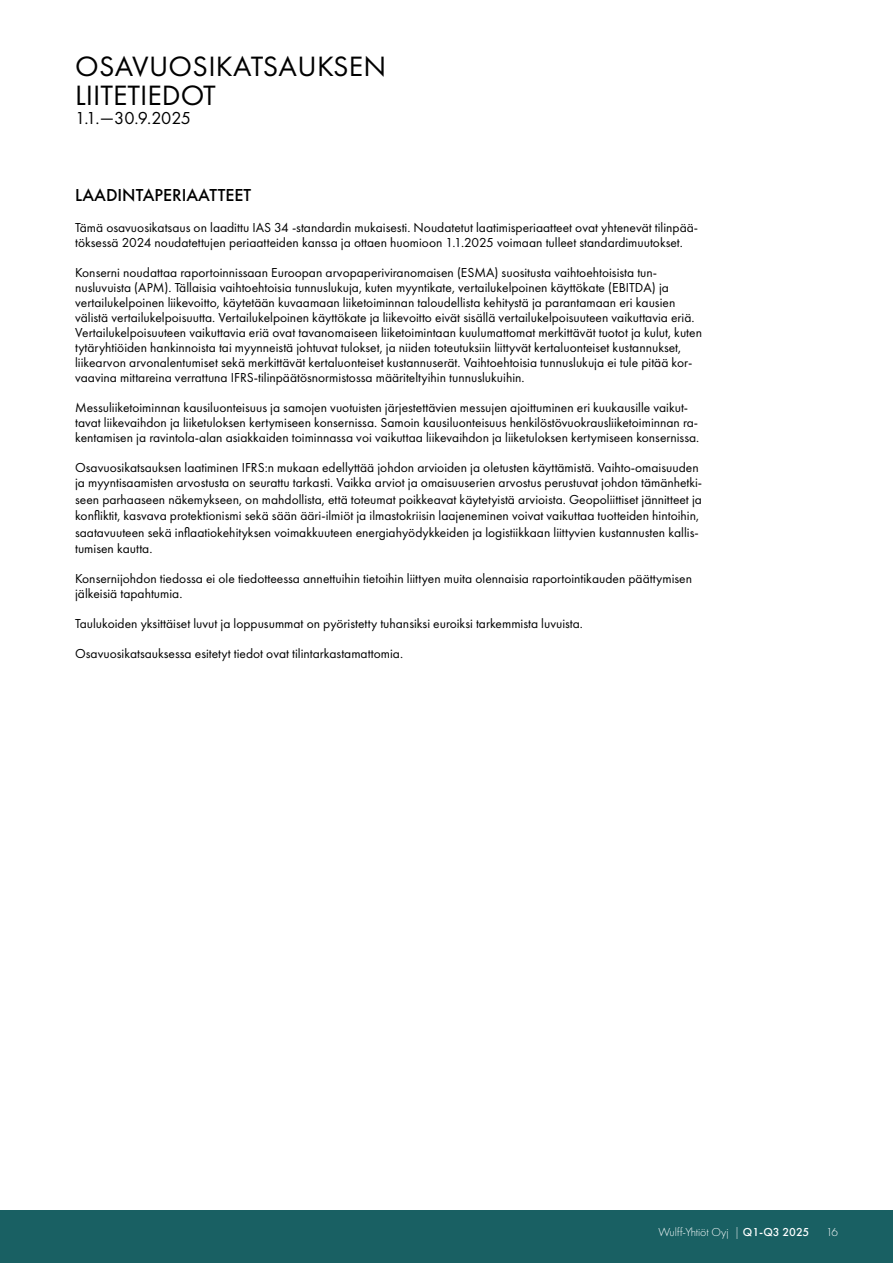
<style>
.page{position:relative;width:893px;height:1263px;background:#fff}
.page>*{position:absolute;margin:0;border:0;box-sizing:border-box;transform-origin:0 0}
.t1{font:29.1px "Futura PT";color:#000}
.t2{font:500 18px "Futura PT";color:#000}
.t3{font:18px "Futura PT";letter-spacing:-.015em;color:#000}
.t4{font:13.5px/15px "Futura PT";color:#000}
.t5{font:300 12px "Futura PT";color:#fff}
.s1{font-weight:500}
</style>
<div class="page">
<div style="left:0;top:1211px;width:893px;height:52px;background:#196063"></div>
<p class="t1" style="left:75px;top:49px;width:313px">OSAVUOSIKATSAUKSEN</p>
<p class="t1" style="left:75px;top:78px;width:142px">LIITETIEDOT</p>
<p class="t3" style="left:75px;top:107px;width:118px">1.1.—30.9.2025</p>
<p class="t2" style="left:75px;top:184px;width:177px">LAADINTAPERIAATTEET</p>
<p class="t4" style="left:75px;top:220px;width:624px">Tämä osavuosikatsaus on laadittu IAS 34 -standardin mukaisesti. Noudatetut laatimisperiaatteet ovat yhtenevät tilinpää&shy;töksessä 2024 noudatettujen periaatteiden kanssa ja ottaen huomioon 1.1.2025 voimaan tulleet standardimuutokset.</p>
<p class="t4" style="left:75px;top:265px;width:628px">Konserni noudattaa raportoinnissaan Euroopan arvopaperiviranomaisen (ESMA) suositusta vaihtoehtoisista tun&shy;nusluvuista (APM). Tällaisia vaihtoehtoisia tunnuslukuja, kuten myyntikate, vertailukelpoinen käyttökate (EBITDA) ja vertailukelpoinen liikevoitto, käytetään kuvaamaan liiketoiminnan taloudellista kehitystä ja parantamaan eri kausien välistä vertailukelpoisuutta. Vertailukelpoinen käyttökate ja liikevoitto eivät sisällä vertailukelpoisuuteen vaikuttavia eriä.<br>Vertailukelpoisuuteen vaikuttavia eriä ovat tavanomaiseen liiketoimintaan kuulumattomat merkittävät tuotot ja kulut, kuten tytäryhtiöiden hankinnoista tai myynneistä johtuvat tulokset, ja niiden toteutuksiin liittyvät kertaluonteiset kustannukset, liikearvon arvonalentumiset sekä merkittävät kertaluonteiset kustannuserät. Vaihtoehtoisia tunnuslukuja ei tule pitää kor&shy;vaavina mittareina verrattuna IFRS-tilinpäätösnormistossa määriteltyihin tunnuslukuihin.</p>
<p class="t4" style="left:75px;top:400px;width:626px">Messuliiketoiminnan kausiluonteisuus ja samojen vuotuisten järjestettävien messujen ajoittuminen eri kuukausille vaikut&shy;tavat liikevaihdon ja liiketuloksen kertymiseen konsernissa. Samoin kausiluonteisuus henkilöstövuokrausliiketoiminnan ra&shy;kentamisen ja ravintola-alan asiakkaiden toiminnassa voi vaikuttaa liikevaihdon ja liiketuloksen kertymiseen konsernissa.</p>
<p class="t4" style="left:75px;top:460px;width:629px">Osavuosikatsauksen laatiminen IFRS:n mukaan edellyttää johdon arvioiden ja oletusten käyttämistä. Vaihto-omaisuuden ja myyntisaamisten arvostusta on seurattu tarkasti. Vaikka arviot ja omaisuuserien arvostus perustuvat johdon tämänhetki-</p>
<p class="t4" style="left:75px;top:491px;width:628px;line-height:16.5px">seen parhaaseen näkemykseen, on mahdollista, että toteumat poikkeavat käytetyistä arvioista. Geopoliittiset jännitteet ja konfliktit, kasvava protektionismi sekä sään ääri-ilmiöt ja ilmastokriisin laajeneminen voivat vaikuttaa tuotteiden hintoihin, saatavuuteen sekä inflaatiokehityksen voimakkuuteen energiahyödykkeiden ja logistiikkaan liittyvien kustannusten kallis&shy;tumisen kautta.</p>
<p class="t4" style="left:75px;top:571px;width:618px">Konsernijohdon tiedossa ei ole tiedotteessa annettuihin tietoihin liittyen muita olennaisia raportointikauden päättymisen jälkeisiä tapahtumia.</p>
<p class="t4" style="left:75px;top:616px;width:509px">Taulukoiden yksittäiset luvut ja loppusummat on pyöristetty tuhansiksi euroiksi tarkemmista luvuista.</p>
<p class="t4" style="left:75px;top:646px;width:329px">Osavuosikatsauksessa esitetyt tiedot ovat tilintarkastamattomia.</p>
<p class="t5" style="left:658px;top:1225px;width:152px">Wulff-Yhtiöt Oyj | <span class="s1">Q1-Q3 2025</span></p>
<p class="t5" style="left:826px;top:1225px;width:13px">16</p>
</div>
